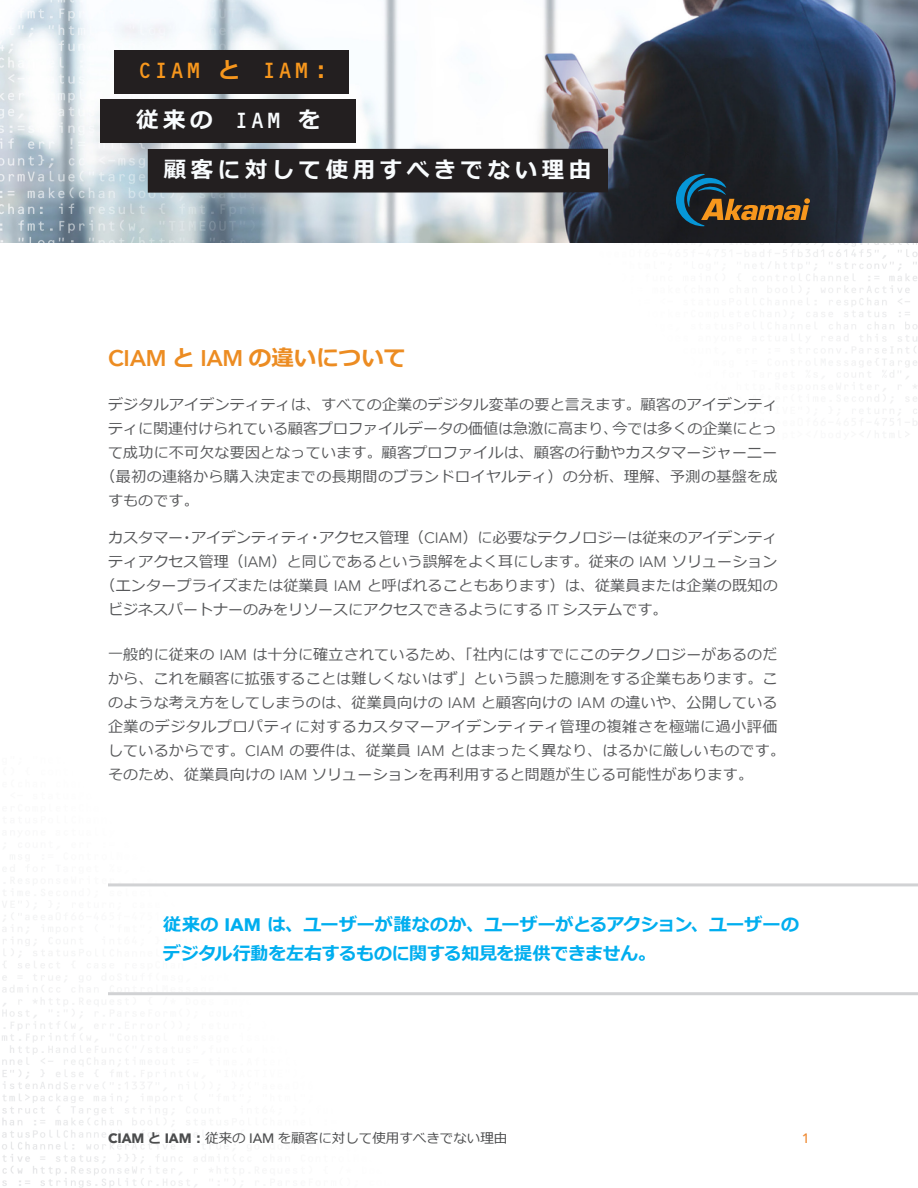
<style>
.page{position:relative;width:918px;height:1188px;background:#fff}
.page>*{position:absolute;margin:0;border:0;box-sizing:border-box;transform-origin:0 0}
.t1{font:700 22.5px "Meiryo";letter-spacing:.2em;color:#f9fcfe}
.t2{font:700 22.5px "Meiryo";color:#ec8c22}
.t3{font:22.5px "OCRB Std";color:#f7971d}
.body_copy{font:700 18px/28.5px "Meiryo";letter-spacing:-.01em;color:#00aeef}
.body_copy-2{font:15px/24px "Meiryo";letter-spacing:.015em;color:#57585a}
.t4{font:13.5px "Meiryo";color:#4b4c4d}
.t5{font:500 13.5px "Avenir Next LT Pro";color:#ee882f}
.s1{font-family:"Meiryo";font-weight:700}
.s2{font-family:"OCRB Std";font-weight:400}
.s3{font-family:"Avenir Next LT Pro";font-weight:600}
.s4{font-family:"Avenir Next LT Pro"}
.s5{font-family:"Avenir Next LT Pro";font-weight:700}
.s6{font-weight:700}
.s7{font-family:"Avenir Next LT Pro";font-weight:500}
</style>
<div class="page">
<img style="left:2px;top:243px;width:916px;height:945px">
<img style="left:0;top:0;width:918px;height:243px">
<div style="left:148px;top:149px;width:460px;height:44px;background:#231f20"></div>
<div style="left:100px;top:99px;width:256px;height:44px;background:#231f20"></div>
<div style="left:115px;top:50px;width:234px;height:44px;background:#231f20"></div>
<svg style="left:676px;top:174px;width:134px;height:52px;background:#3e3e34"></svg>
<hr style="left:108px;top:883px;width:810px;height:3px;background:#d1d2d4">
<hr style="left:108px;top:992px;width:810px;height:3px;background:#d1d2d4">
<p class="t3" style="left:137px;top:58px;width:197px">CIAM <span class="s1">と</span> IAM<span class="s1">：</span></p>
<p class="t1" style="left:136px;top:105px;width:186px">従来の <span class="s2">IAM</span> を</p>
<p class="t1" style="left:164px;top:154px;width:429px">顧客に対して使用すべきでない理由</p>
<p class="t2" style="left:108px;top:342px;width:300px"><span class="s3">CIAM</span> と <span class="s3">IAM</span> の違いについて</p>
<p class="body_copy-2" style="left:108px;top:393px;width:671px">デジタルアイデンティティは、すべての企業のデジタル変革の要と言えます。顧客のアイデンティ</p>
<p class="body_copy-2" style="left:108px;top:417px;width:671px">ティに関連付けられている顧客プロファイルデータの価値は急激に高まり、今では多くの企業にとっ</p>
<p class="body_copy-2" style="left:108px;top:441px;width:671px">て成功に不可欠な要因となっています。顧客プロファイルは、顧客の行動やカスタマージャーニー</p>
<p class="body_copy-2" style="left:101px;top:465px;width:679px">（最初の連絡から購入決定までの長期間のブランドロイヤルティ）の分析、理解、予測の基盤を成</p>
<p class="body_copy-2" style="left:108px;top:489px;width:92px">すものです。</p>
<p class="body_copy-2" style="left:108px;top:527px;width:671px">カスタマー・アイデンティティ・アクセス管理（<span class="s4">CIAM</span>）に必要なテクノロジーは従来のアイデンティ</p>
<p class="body_copy-2" style="left:108px;top:551px;width:671px">ティアクセス管理（<span class="s4">IAM</span>）と同じであるという誤解をよく耳にします。従来の <span class="s4">IAM</span> ソリューション</p>
<p class="body_copy-2" style="left:101px;top:575px;width:679px">（エンタープライズまたは従業員 <span class="s4">IAM</span> と呼ばれることもあります）は、従業員または企業の既知の</p>
<p class="body_copy-2" style="left:108px;top:599px;width:561px">ビジネスパートナーのみをリソースにアクセスできるようにする <span class="s4">IT</span> システムです。</p>
<p class="body_copy-2" style="left:108px;top:643px;width:679px">一般的に従来の <span class="s4">IAM</span> は十分に確立されているため、「社内にはすでにこのテクノロジーがあるのだから、これを顧客に拡張することは難しくないはず」という誤った臆測をする企業もあります。このような考え方をしてしまうのは、従業員向けの <span class="s4">IAM</span> と顧客向けの <span class="s4">IAM</span> の違いや、公開している企業のデジタルプロパティに対するカスタマーアイデンティティ管理の複雑さを極端に過小評価しているからです。<span class="s4">CIAM</span> の要件は、従業員 <span class="s4">IAM</span> とはまったく異なり、はるかに厳しいものです。そのため、従業員向けの <span class="s4">IAM</span> ソリューションを再利用すると問題が生じる可能性があります。</p>
<p class="body_copy" style="left:163px;top:911px;width:637px">従来の <span class="s4">IAM</span> は、ユーザーが誰なのか、ユーザーがとるアクション、ユーザーのデジタル行動を左右するものに関する知見を提供できません。</p>
<p class="t4" style="left:108px;top:1129px;width:401px"><span class="s5">CIAM</span> <span class="s6">と</span> <span class="s5">IAM</span><span class="s6">：</span>従来の <span class="s7">IAM</span> を顧客に対して使用すべきでない理由</p>
<p class="t5" style="left:802px;top:1131px;width:10px">1</p>
</div>
